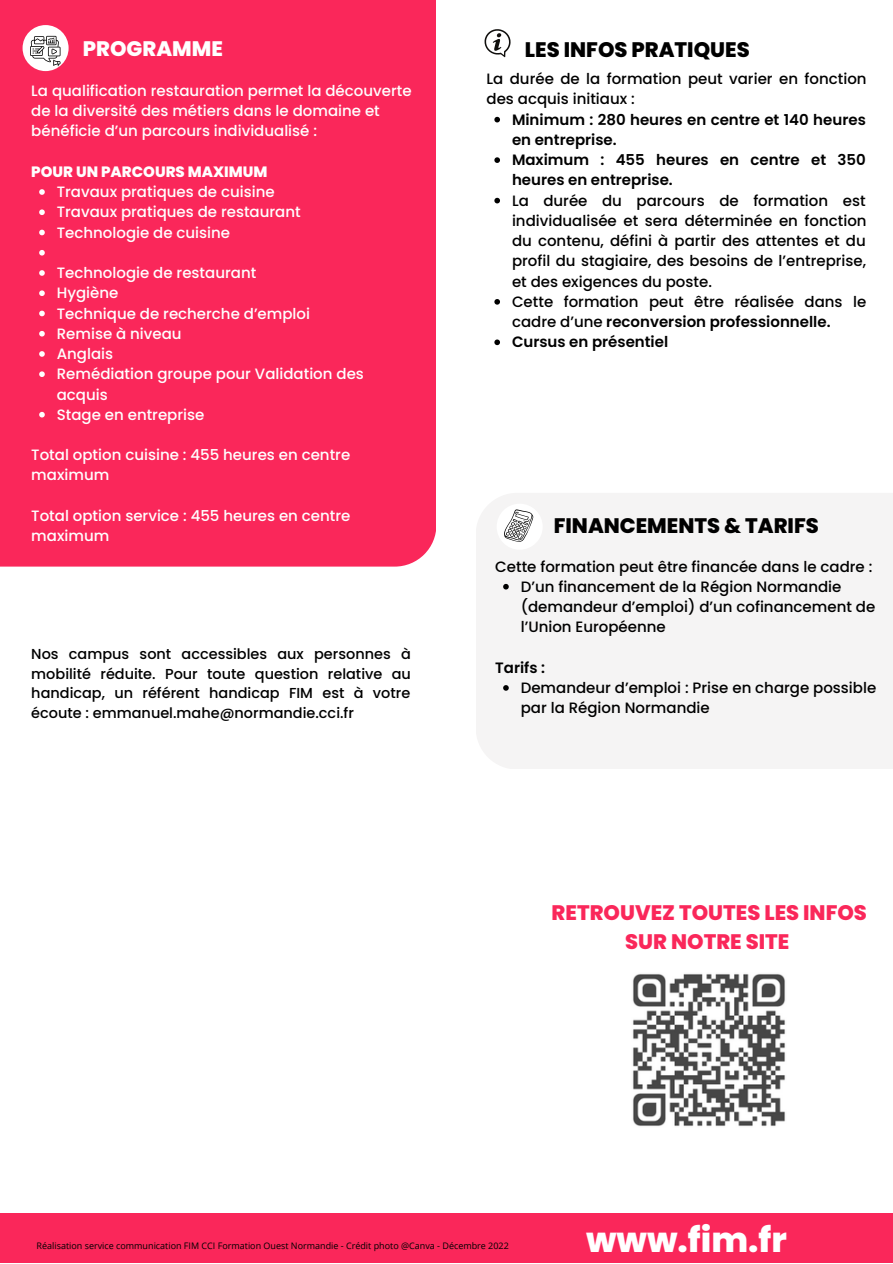
<style>
.page{position:relative;width:893px;height:1264px;background:#fff}
.page>*{position:absolute;margin:0;border:0;box-sizing:border-box;transform-origin:0 0}
.t1{font:800 34.5px "Poppins";color:#fff}
.t2{font:800 21px "Poppins";color:#000}
.t3{font:800 21px/29.2px "Poppins";color:#fa275a;text-align:center}
.t4{font:800 21px "Poppins";color:#fff}
.t5{font:500 15px/20.2px "Poppins";color:#000}
.t6{font:500 15px/20.2px "Poppins";color:#fff}
.t7{font:600 15px/20.2px "Poppins";color:#000}
.t8{font:800 15px "Poppins";color:#fff}
.t9{font:500 14.4px/19.5px "Poppins";color:#000;text-align:justify}
.t10{font:9px "Open Sans";color:#000}
.s1{font-weight:600}
</style>
<div class="page">
<div style="left:0;top:0;width:436px;height:566px;background:#fa275a"></div>
<div style="left:23px;top:25px;width:46px;height:46px;background:#fff;border-radius:50%"></div>
<svg style="left:30px;top:36px;width:30px;height:30px"></svg>
<div style="left:476px;top:493px;width:416px;height:276px;background:#f5f4f4"></div>
<div style="left:0;top:1213px;width:892px;height:49px;background:#fa275a"></div>
<svg style="left:484px;top:29px;width:27px;height:28px"></svg>
<div style="left:496px;top:503px;width:46px;height:46px;background:#fff;border-radius:50%"></div>
<svg style="left:504px;top:509px;width:29px;height:33px"></svg>
<img style="left:633px;top:973px;width:152px;height:154px">
<svg style="left:494px;top:117px;width:6px;height:5px"></svg>
<svg style="left:494px;top:157px;width:6px;height:6px"></svg>
<svg style="left:494px;top:198px;width:6px;height:5px"></svg>
<svg style="left:494px;top:299px;width:6px;height:5px"></svg>
<svg style="left:494px;top:339px;width:6px;height:6px"></svg>
<svg style="left:503px;top:584px;width:5px;height:5px"></svg>
<svg style="left:503px;top:685px;width:5px;height:5px"></svg>
<svg style="left:39px;top:189px;width:6px;height:6px"></svg>
<svg style="left:39px;top:209px;width:6px;height:6px"></svg>
<svg style="left:39px;top:230px;width:6px;height:5px"></svg>
<svg style="left:39px;top:250px;width:6px;height:5px"></svg>
<svg style="left:39px;top:270px;width:6px;height:6px"></svg>
<svg style="left:39px;top:290px;width:6px;height:6px"></svg>
<svg style="left:39px;top:311px;width:6px;height:5px"></svg>
<svg style="left:39px;top:331px;width:6px;height:5px"></svg>
<svg style="left:39px;top:351px;width:6px;height:6px"></svg>
<svg style="left:39px;top:371px;width:6px;height:6px"></svg>
<svg style="left:39px;top:412px;width:6px;height:5px"></svg>
<h2 class="t4" style="left:83px;top:34px;width:141px">PROGRAMME</h2>
<p class="t6" style="left:31px;top:80px;width:382px">La qualification restauration permet la découverte de la diversité des métiers dans le domaine et bénéficie d’un parcours individualisé :</p>
<p class="t8" style="left:31px;top:161px;width:238px">POUR UN PARCOURS MAXIMUM</p>
<p class="t6" style="left:57px;top:182px;width:245px">Travaux pratiques de cuisine<br>Travaux pratiques de restaurant<br>Technologie de cuisine</p>
<p class="t6" style="left:57px;top:263px;width:308px">Technologie de restaurant<br>Hygiène<br>Technique de recherche d’emploi<br>Remise à niveau<br>Anglais<br>Remédiation groupe pour Validation des acquis<br>Stage en entreprise</p>
<p class="t6" style="left:31px;top:445px;width:320px">Total option cuisine : 455 heures en centre maximum</p>
<p class="t6" style="left:31px;top:505px;width:320px">Total option service : 455 heures en centre maximum</p>
<p class="t9" style="left:31px;top:644px;width:381px">Nos campus sont accessibles aux personnes à mobilité réduite. Pour toute question relative au handicap, un référent handicap FIM est à votre écoute : emmanuel.mahe@normandie.cci.fr</p>
<h2 class="t2" style="left:525px;top:35px;width:226px">LES INFOS PRATIQUES</h2>
<p class="t5" style="left:486px;top:69px;width:381px">La durée de la formation peut varier en fonction des acquis initiaux :</p>
<p class="t7" style="left:512px;top:109px;width:355px">Minimum : 280 heures en centre et 140 heures en entreprise.<br>Maximum : 455 heures en centre et 350 heures en entreprise.</p>
<p class="t5" style="left:512px;top:190px;width:356px">La durée du parcours de formation est individualisée et sera déterminée en fonction du contenu, défini à partir des attentes et du profil du stagiaire, des besoins de l’entreprise, et des exigences du poste.<br>Cette formation peut être réalisée dans le cadre d’une <span class="s1">reconversion professionnelle.<br>Cursus en présentiel</span></p>
<h2 class="t2" style="left:553px;top:511px;width:267px">FINANCEMENTS &amp; TARIFS</h2>
<p class="t5" style="left:495px;top:556px;width:378px">Cette formation peut être financée dans le cadre :</p>
<p class="t5" style="left:520px;top:576px;width:356px">D’un financement de la Région Normandie (demandeur d’emploi) d’un cofinancement de l’Union Européenne</p>
<p class="t7" style="left:495px;top:657px;width:51px">Tarifs :</p>
<p class="t5" style="left:520px;top:677px;width:357px">Demandeur d’emploi : Prise en charge possible par la Région Normandie</p>
<h2 class="t3" style="left:551px;top:898px;width:317px">RETROUVEZ TOUTES LES INFOS<br>SUR NOTRE SITE</h2>
<p class="t10" style="left:37px;top:1239px;width:473px">Réalisation service communication FIM CCI Formation Ouest Normandie - Crédit photo @Canva - Décembre 2022</p>
<h1 class="t1" style="left:586px;top:1215px;width:202px">www.fim.fr</h1>
</div>
